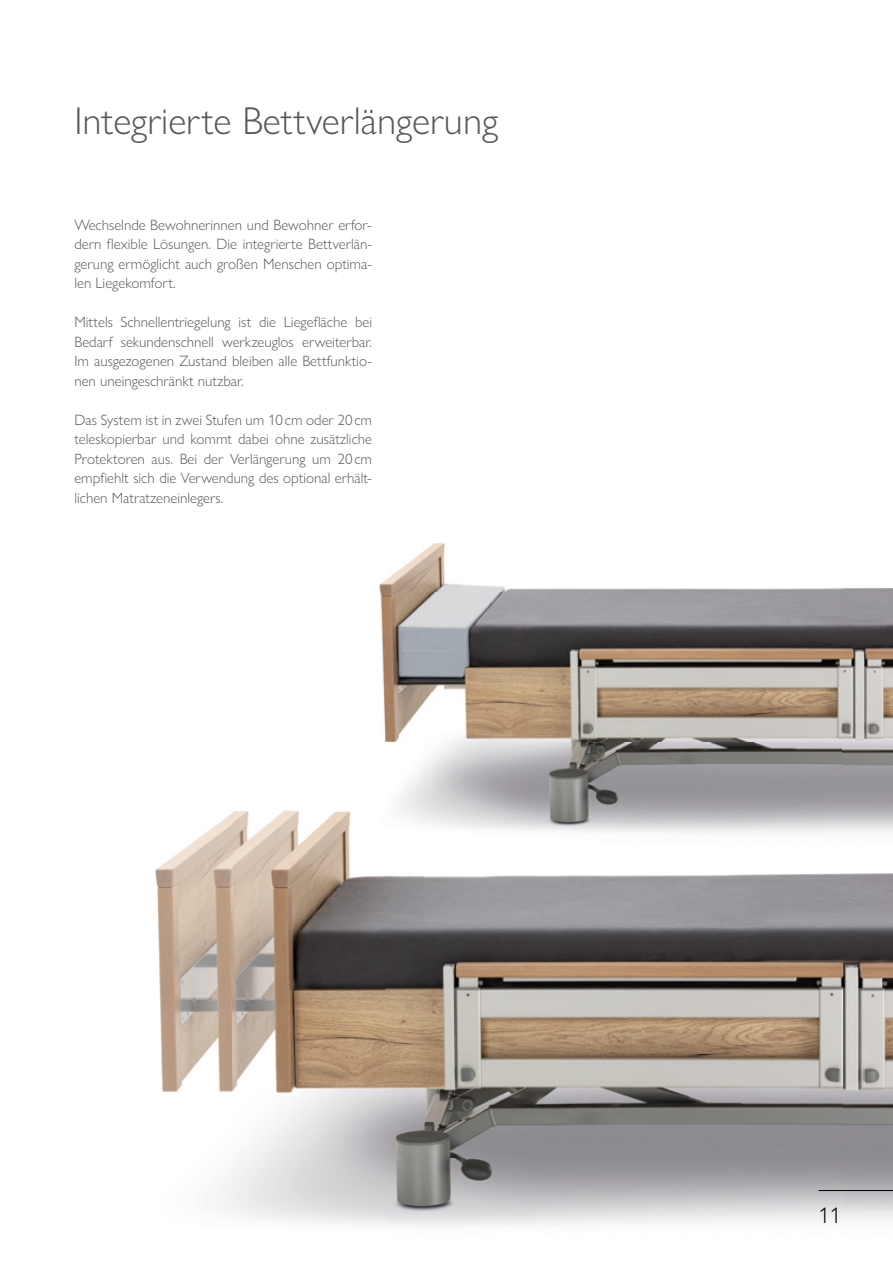
<style>
.page{position:relative;width:893px;height:1263px;background:#fff}
.page>*{position:absolute;margin:0;border:0;box-sizing:border-box;transform-origin:0 0}
.t1{font:300 39px "Gill Sans Nova";color:#575756}
.t2{font:300 22.5px "Gill Sans Nova";color:#000}
.t3{font:300 15px/19.5px "Gill Sans Nova";color:#575756;text-align:justify}
</style>
<div class="page">
<img style="left:155px;top:810px;width:230px;height:415px">
<img style="left:385px;top:873px;width:508px;height:353px">
<img style="left:371px;top:542px;width:522px;height:311px">
<hr style="left:819px;top:1190px;width:74px;height:1px;background:#000">
<h1 class="t1" style="left:74px;top:97px;width:425px">Integrierte Bettverlängerung</h1>
<p class="t3" style="left:74px;top:215px;width:299px">Wechselnde Bewohnerinnen und Bewohner erfor&shy;dern flexible Lösungen. Die integrierte Bettverlän&shy;gerung ermöglicht auch großen Menschen optima&shy;len Liegekomfort.</p>
<p class="t3" style="left:74px;top:312px;width:299px">Mittels Schnellentriegelung ist die Liegefläche bei Bedarf sekundenschnell werkzeuglos erweiterbar.<br>Im ausgezogenen Zustand bleiben alle Bettfunktio&shy;nen uneingeschränkt nutzbar.</p>
<p class="t3" style="left:74px;top:410px;width:299px">Das System ist in zwei Stufen um 10 cm oder 20 cm teleskopierbar und kommt dabei ohne zusätzliche Protektoren aus. Bei der Verlängerung um 20 cm empfiehlt sich die Verwendung des optional erhält&shy;lichen Matratzeneinlegers.</p>
<h2 class="t2" style="left:819px;top:1201px;width:24px">11</h2>
</div>
